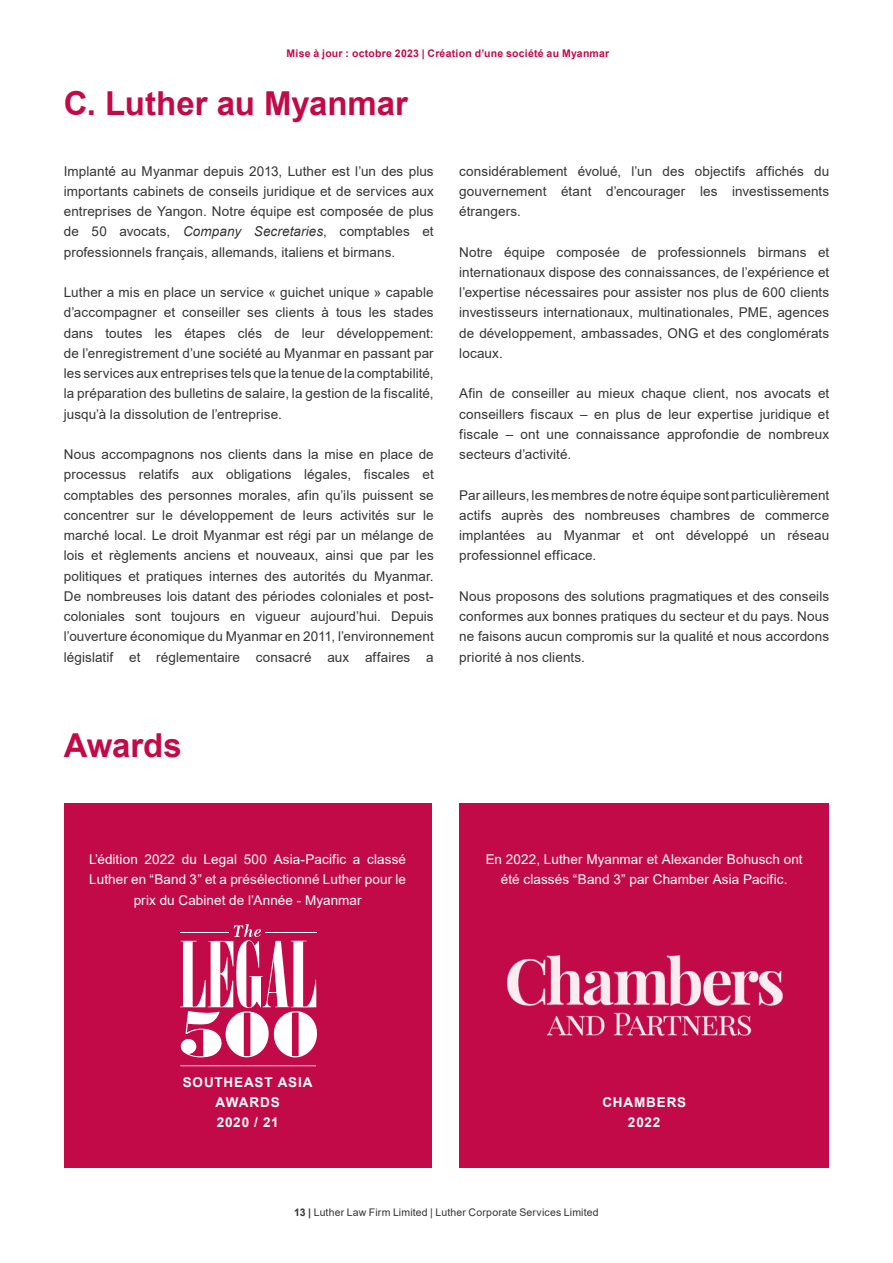
<style>
.page{position:relative;width:893px;height:1263px;background:#fff}
.page>*{position:absolute;margin:0;border:0;box-sizing:border-box;transform-origin:0 0}
.H1__Liste__A{font:700 33px "Arial";color:#c30a49}
.H1__EN{font:700 33px "Arial";letter-spacing:-.005em;color:#c30a49}
.Copy__EN{font:13.5px/20.2px "Arial";letter-spacing:.005em;color:#363536;text-align:justify}
.Copy_in_Box___Grafiken{font:13.5px/20.2px "Arial";letter-spacing:.005em;color:#fff;text-align:center}
.Copy_in_Box___Grafiken-2{font:700 13.5px "Arial";letter-spacing:.06em;color:#fff}
.t1{font:10.5px "Arial";letter-spacing:.015em;color:#363536}
.t2{font:700 10.5px "Arial";letter-spacing:.02em;color:#c30a49}
.s1{font-style:italic}
.s2{font-weight:700}
</style>
<div class="page">
<div style="left:64px;top:803px;width:368px;height:365px;background:#c30a49"></div>
<div style="left:459px;top:803px;width:370px;height:365px;background:#c30a49"></div>
<svg style="left:180px;top:924px;width:137px;height:134px"></svg>
<hr style="left:180px;top:932px;width:49px;height:1px;background:#fff">
<hr style="left:265px;top:932px;width:51px;height:1px;background:#fff">
<hr style="left:180px;top:1065px;width:136px;height:1px;background:#fff">
<img style="left:507px;top:956px;width:276px;height:80px">
<p class="t2" style="left:287px;top:46px;width:324px">Mise à jour : octobre 2023 | Création d’une société au Myanmar</p>
<p class="H1__Liste__A" style="left:64px;top:81px;width:346px">C. Luther au Myanmar</p>
<p class="Copy__EN" style="left:64px;top:161px;width:371px">Implanté au Myanmar depuis 2013, Luther est l’un des plus importants cabinets de conseils juridique et de services aux entreprises de Yangon. Notre équipe est composée de plus de 50 avocats, <span class="s1">Company Secretaries</span>, comptables et professionnels français, allemands, italiens et birmans.</p>
<p class="Copy__EN" style="left:64px;top:282px;width:371px">Luther a mis en place un service « guichet unique » capable d’accompagner et conseiller ses clients à tous les stades dans toutes les étapes clés de leur développement: de l’enregistrement d’une société au Myanmar en passant par les services aux entreprises tels que la tenue de la comptabilité, la préparation des bulletins de salaire, la gestion de la fiscalité, jusqu’à la dissolution de l’entreprise.</p>
<p class="Copy__EN" style="left:64px;top:444px;width:371px">Nous accompagnons nos clients dans la mise en place de processus relatifs aux obligations légales, fiscales et comptables des personnes morales, afin qu’ils puissent se concentrer sur le développement de leurs activités sur le marché local. Le droit Myanmar est régi par un mélange de lois et règlements anciens et nouveaux, ainsi que par les politiques et pratiques internes des autorités du Myanmar.<br>De nombreuses lois datant des périodes coloniales et post&shy;coloniales sont toujours en vigueur aujourd’hui. Depuis l’ouverture économique du Myanmar en 2011, l’environnement législatif et réglementaire consacré aux affaires a</p>
<p class="Copy__EN" style="left:459px;top:161px;width:371px">considérablement évolué, l’un des objectifs affichés du gouvernement étant d’encourager les investissements étrangers.</p>
<p class="Copy__EN" style="left:459px;top:242px;width:371px">Notre équipe composée de professionnels birmans et internationaux dispose des connaissances, de l’expérience et l’expertise nécessaires pour assister nos plus de 600 clients investisseurs internationaux, multinationales, PME, agences de développement, ambassades, ONG et des conglomérats locaux.</p>
<p class="Copy__EN" style="left:459px;top:383px;width:371px">Afin de conseiller au mieux chaque client, nos avocats et conseillers fiscaux – en plus de leur expertise juridique et fiscale – ont une connaissance approfondie de nombreux secteurs d’activité.</p>
<p class="Copy__EN" style="left:459px;top:485px;width:371px">Par ailleurs, les membres de notre équipe sont particulièrement actifs auprès des nombreuses chambres de commerce implantées au Myanmar et ont développé un réseau professionnel efficace.</p>
<p class="Copy__EN" style="left:459px;top:586px;width:371px">Nous proposons des solutions pragmatiques et des conseils conformes aux bonnes pratiques du secteur et du pays. Nous ne faisons aucun compromis sur la qualité et nous accordons priorité à nos clients.</p>
<p class="H1__EN" style="left:64px;top:722px;width:119px">Awards</p>
<p class="Copy_in_Box___Grafiken" style="left:89px;top:849px;width:318px">L’édition 2022 du Legal 500 Asia-Pacific a classé<br>Luther en “Band 3” et a présélectionné Luther pour le prix du Cabinet de l’Année - Myanmar</p>
<p class="Copy_in_Box___Grafiken" style="left:486px;top:849px;width:318px">En 2022, Luther Myanmar et Alexander Bohusch ont été classés “Band 3” par Chamber Asia Pacific.</p>
<p class="Copy_in_Box___Grafiken-2" style="left:183px;top:1072px;width:131px">SOUTHEAST ASIA</p>
<p class="Copy_in_Box___Grafiken-2" style="left:216px;top:1093px;width:66px">AWARDS</p>
<p class="Copy_in_Box___Grafiken-2" style="left:217px;top:1113px;width:64px">2020 / 21</p>
<p class="Copy_in_Box___Grafiken-2" style="left:602px;top:1093px;width:85px">CHAMBERS</p>
<p class="Copy_in_Box___Grafiken-2" style="left:628px;top:1113px;width:34px">2022</p>
<p class="t1" style="left:294px;top:1205px;width:306px"><span class="s2">13 |</span> Luther Law Firm Limited | Luther Corporate Services Limited</p>
</div>
